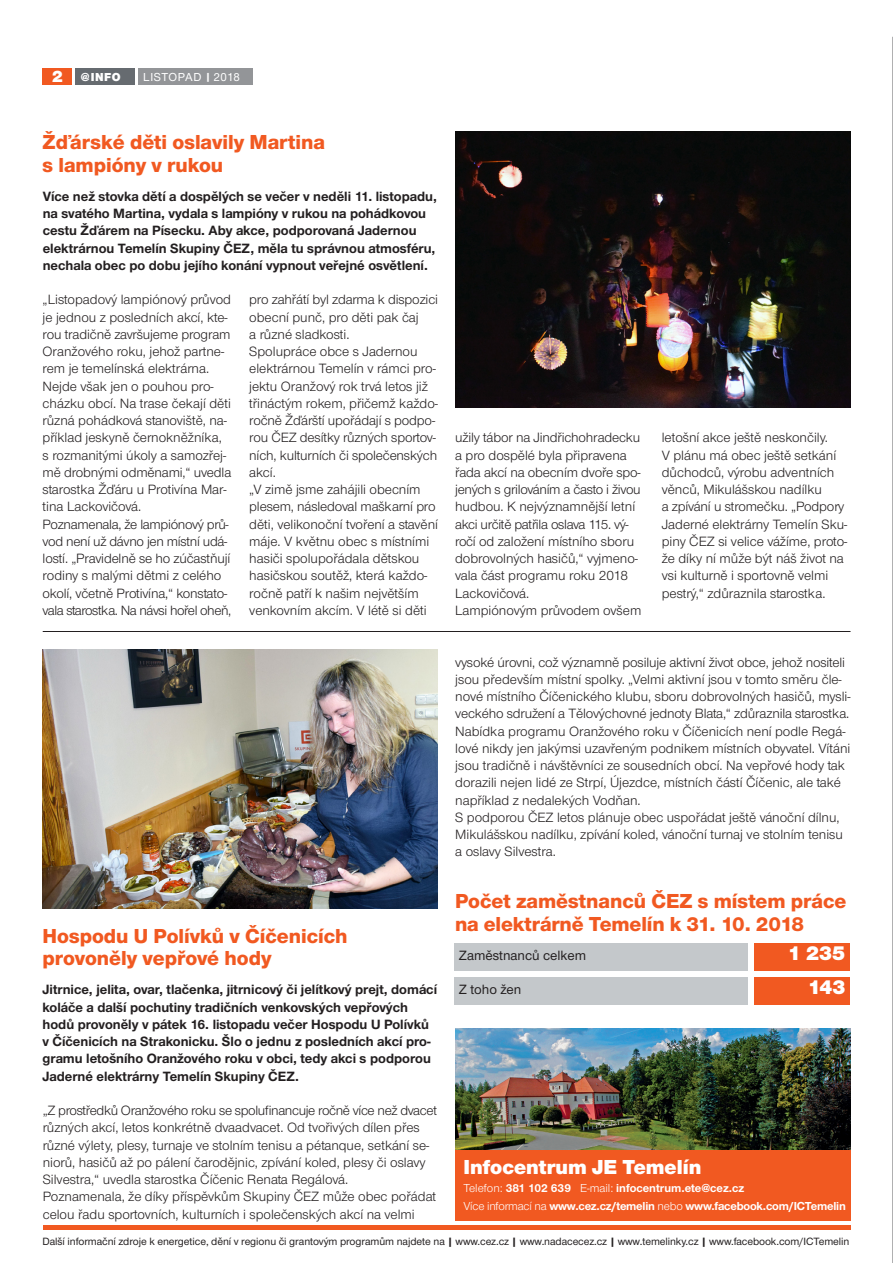
<style>
.page{position:relative;width:893px;height:1263px;background:#fff}
.page>*{position:absolute;margin:0;border:0;box-sizing:border-box;transform-origin:0 0}
.titulek_16{font:800 21px/22.5px "Nimbus CEZOT";color:#f15921}
.ramecek_text{font:900 21px "Nimbus CEZOT";color:#fff}
._00_text{font:900 21px "Nimbus CEZOT";color:#fff}
.ramecek_nadpis{font:900 17.25px "Nimbus CEZOT";color:#fff}
._00_text-2{font:13.95px/17.2px "Nimbus CEZOT";color:#231f20}
._00_text-3{font:700 13.95px/17.2px "Nimbus CEZOT";color:#231f20}
._00_text-4{font:13.95px/17.2px "Nimbus CEZOT";letter-spacing:-.02em;color:#231f20}
._00_text-5{font:500 13.95px "Nimbus CEZOT";color:#231f20}
.ramecek_text-2{font:700 12px "Nimbus CEZOT";letter-spacing:-.015em;color:#fff}
.Pruh_text{font:500 12px "Nimbus CEZOT";letter-spacing:.045em;color:#fff}
.Pruh_text-2{font:900 12px "Nimbus CEZOT";color:#fff}
.tiráž{font:500 10.95px "Nimbus CEZOT";letter-spacing:-.005em;color:#231f20}
.s1{font-family:"Nimbus CEZ";font-weight:700;font-size:10.5px}
.s2{font-weight:400}
.s3{font-family:"Nimbus CEZ";font-weight:700}
</style>
<div class="page">
<hr style="left:892px;top:37px;width:1px;height:1226px;background:#636366">
<div style="left:43px;top:68px;width:29px;height:17px;background:#f15921"></div>
<div style="left:138px;top:68px;width:115px;height:17px;background:#939598"></div>
<div style="left:75px;top:68px;width:60px;height:17px;background:#666b70"></div>
<hr style="left:43px;top:1225px;width:807px;height:4px;background:#f15921">
<div style="left:455px;top:943px;width:293px;height:27px;background:#c4c8cb"></div>
<div style="left:754px;top:943px;width:95px;height:27px;background:#f15921"></div>
<div style="left:455px;top:977px;width:293px;height:28px;background:#c4c8cb"></div>
<div style="left:754px;top:977px;width:96px;height:27px;background:#f15921"></div>
<img style="left:43px;top:649px;width:395px;height:259px">
<img style="left:455px;top:132px;width:395px;height:276px">
<hr style="left:43px;top:631px;width:807px;height:1px;background:#231f20">
<img style="left:455px;top:1029px;width:395px;height:121px">
<div style="left:455px;top:1150px;width:395px;height:70px;background:#f15921"></div>
<p class="ramecek_nadpis" style="left:52px;top:66px;width:12px">2</p>
<p class="Pruh_text-2" style="left:81px;top:70px;width:41px">@INFO</p>
<p class="Pruh_text" style="left:143px;top:70px;width:98px">LISTOPAD <span class="s1">|</span> 2018</p>
<p class="titulek_16" style="left:43px;top:131px;width:284px">Žďárské děti oslavily Martina s lampióny v rukou</p>
<p class="_00_text-3" style="left:43px;top:187px;width:396px">Více než stovka dětí a dospělých se večer v neděli 11. listopadu, na svatého Martina, vydala s lampióny v rukou na pohádkovou cestu Žďárem na Písecku. Aby akce, podporovaná Jadernou elektrárnou Temelín Skupiny ČEZ, měla tu správnou atmosféru, nechala obec po dobu jejího konání vypnout veřejné osvětlení.</p>
<p class="_00_text-2" style="left:43px;top:291px;width:190px">„Listopadový lampiónový průvod je jednou z posledních akcí, kte-</p>
<p class="_00_text-2" style="left:43px;top:326px;width:190px">rou tradičně završujeme program<br>Oranžového roku, jehož partne&shy;rem je temelínská elektrárna.<br>Nejde však jen o pouhou pro&shy;cházku obcí. Na trase čekají děti různá pohádková stanoviště, na&shy;příklad jeskyně černokněžníka, s rozmanitými úkoly a samozřej&shy;mě drobnými odměnami,“ uvedla starostka Žďáru u Protivína Mar&shy;tina Lackovičová.</p>
<p class="_00_text-4" style="left:43px;top:515px;width:190px">Poznamenala, že lampiónový prů&shy;vod není už dávno jen místní udá&shy;lostí. „Pravidelně se ho zúčastňují rodiny s malými dětmi z celého okolí, včetně Protivína,“ konstato&shy;vala starostka. Na návsi hořel oheň,</p>
<p class="_00_text-2" style="left:249px;top:291px;width:190px">pro zahřátí byl zdarma k dispozici obecní punč, pro děti pak čaj<br>a různé sladkosti.</p>
<p class="_00_text-2" style="left:249px;top:343px;width:190px">Spolupráce obce s Jadernou elektrárnou Temelín v rámci pro&shy;jektu Oranžový rok trvá letos již třináctým rokem, přičemž každo&shy;ročně Žďárští upořádají s podpo-</p>
<p class="_00_text-2" style="left:249px;top:429px;width:188px">rou ČEZ desítky různých sportov-</p>
<p class="_00_text-2" style="left:249px;top:446px;width:189px">ních, kulturních či společenských akcí.</p>
<p class="_00_text-2" style="left:249px;top:481px;width:190px">„V zimě jsme zahájili obecním plesem, následoval maškarní pro děti, velikonoční tvoření a stavění máje. V květnu obec s místními hasiči spolupořádala dětskou hasičskou soutěž, která každo&shy;ročně patří k našim největším venkovním akcím. V létě si děti</p>
<p class="titulek_16" style="left:43px;top:924px;width:307px">Hospodu U Polívků v Číčenicích provoněly vepřové hody</p>
<p class="_00_text-3" style="left:43px;top:981px;width:396px">Jitrnice, jelita, ovar, tlačenka, jitrnicový či jelítkový prejt, domácí koláče a další pochutiny tradičních venkovských vepřových hodů provoněly v pátek 16. listopadu večer Hospodu U Polívků v Číčenicích na Strakonicku. Šlo o jednu z posledních akcí pro&shy;gramu letošního Oranžového roku v obci, tedy akci s podporou Jaderné elektrárny Temelín Skupiny ČEZ.</p>
<p class="_00_text-2" style="left:43px;top:1102px;width:396px">„Z prostředků Oranžového roku se spolufinancuje ročně více než dvacet různých akcí, letos konkrétně dvaadvacet. Od tvořivých dílen přes různé výlety, plesy, turnaje ve stolním tenisu a pétanque, setkání se&shy;niorů, hasičů až po pálení čarodějnic, zpívání koled, plesy či oslavy Silvestra,“ uvedla starostka Číčenic Renata Regálová.</p>
<p class="_00_text-2" style="left:43px;top:1188px;width:395px">Poznamenala, že díky příspěvkům Skupiny ČEZ může obec pořádat celou řadu sportovních, kulturních i společenských akcí na velmi</p>
<p class="_00_text-2" style="left:455px;top:429px;width:187px">užily tábor na Jindřichohradecku a pro dospělé byla připravena řada akcí na obecním dvoře spo&shy;jených s grilováním a často i živou hudbou. K nejvýznamnější letní akci určitě patřila oslava 115. vý&shy;ročí od založení místního sboru dobrovolných hasičů,“ vyjmeno&shy;vala část programu roku 2018<br>Lackovičová.</p>
<p class="_00_text-2" style="left:455px;top:602px;width:188px">Lampiónovým průvodem ovšem</p>
<p class="_00_text-2" style="left:662px;top:429px;width:187px">letošní akce ještě neskončily.<br>V plánu má obec ještě setkání důchodců, výrobu adventních věnců, Mikulášskou nadílku<br>a zpívání u stromečku. „Podpory<br>Jaderné elektrárny Temelín Sku&shy;piny ČEZ si velice vážíme, proto&shy;že díky ní může být náš život na vsi kulturně i sportovně velmi pestrý,“ zdůraznila starostka.</p>
<p class="_00_text-2" style="left:455px;top:653px;width:397px">vysoké úrovni, což významně posiluje aktivní život obce, jehož nositeli jsou především místní spolky. „Velmi aktivní jsou v tomto směru čle&shy;nové místního Číčenického klubu, sboru dobrovolných hasičů, mysli&shy;veckého sdružení a Tělovýchovné jednoty Blata,“ zdůraznila starostka.</p>
<p class="_00_text-2" style="left:455px;top:722px;width:397px">Nabídka programu Oranžového roku v Číčenicích není podle Regá&shy;lové nikdy jen jakýmsi uzavřeným podnikem místních obyvatel. Vítáni jsou tradičně i návštěvníci ze sousedních obcí. Na vepřové hody tak dorazili nejen lidé ze Strpí, Újezdce, místních částí Číčenic, ale také například z nedalekých Vodňan.</p>
<p class="_00_text-2" style="left:455px;top:809px;width:389px">S podporou ČEZ letos plánuje obec uspořádat ještě vánoční dílnu,<br>Mikulášskou nadílku, zpívání koled, vánoční turnaj ve stolním tenisu a oslavy Silvestra.</p>
<p class="titulek_16" style="left:455px;top:890px;width:393px">Počet zaměstnanců ČEZ s místem práce na elektrárně Temelín k 31. 10. 2018</p>
<p class="_00_text-5" style="left:459px;top:947px;width:129px">Zaměstnanců celkem</p>
<p class="_00_text" style="left:788px;top:941px;width:59px">1 235</p>
<p class="_00_text-5" style="left:459px;top:981px;width:64px">Z toho žen</p>
<p class="_00_text" style="left:808px;top:975px;width:39px">143</p>
<p class="ramecek_text" style="left:463px;top:1155px;width:239px">Infocentrum JE Temelín</p>
<p class="ramecek_text-2" style="left:463px;top:1181px;width:282px"><span class="s2">Telefon:</span> 381 102 639 <span class="s2">E-mail:</span> infocentrum.ete@cez.cz</p>
<p class="ramecek_text-2" style="left:463px;top:1199px;width:384px"><span class="s2">Více informací na</span> www.cez.cz/temelin <span class="s2">nebo</span> www.facebook.com/ICTemelin</p>
<p class="tiráž" style="left:43px;top:1235px;width:808px">Další informační zdroje k energetice, dění v regionu či grantovým programům najdete na <span class="s3">|</span> www.cez.cz <span class="s3">|</span> www.nadacecez.cz <span class="s3">|</span> www.temelinky.cz <span class="s3">|</span> www.facebook.com/ICTemelin</p>
</div>
